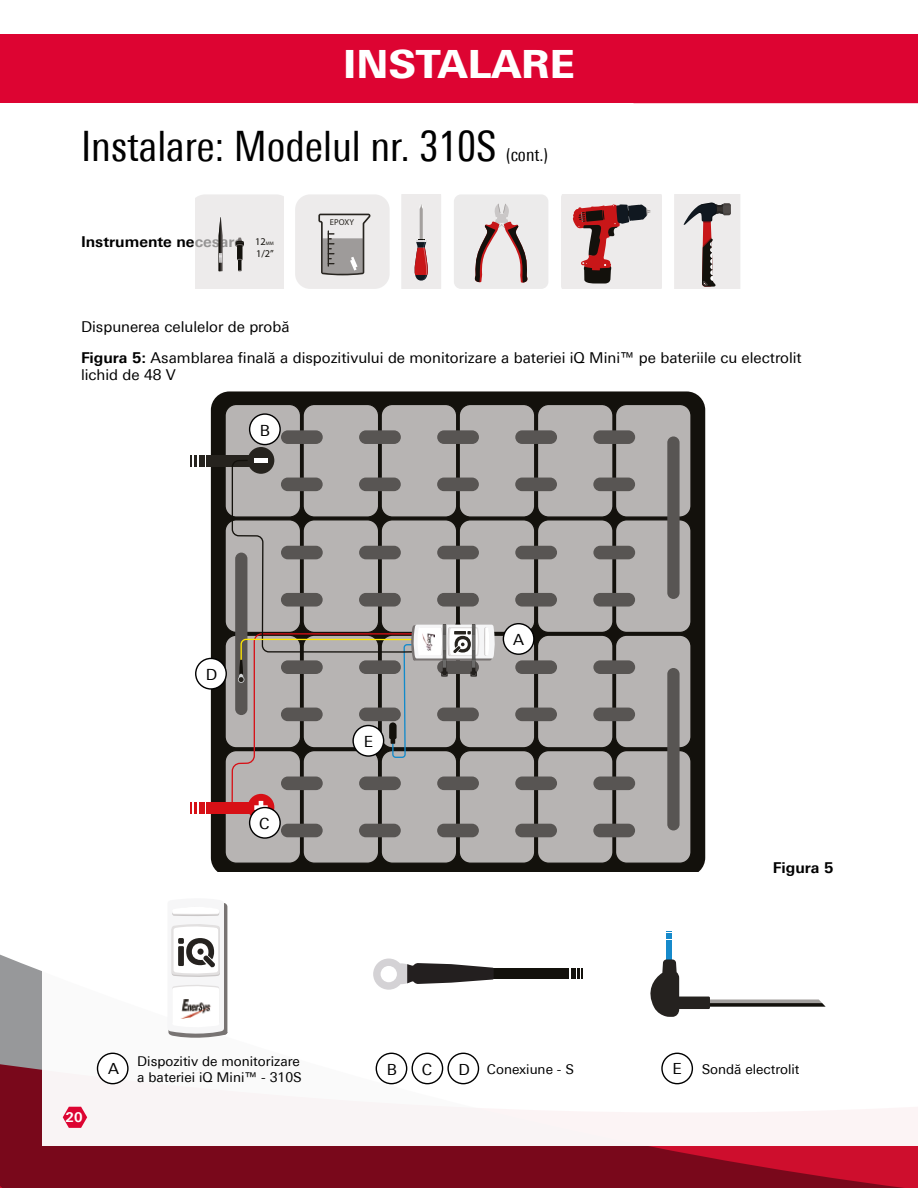
<style>
.page{position:relative;width:918px;height:1188px;background:#fff}
.page>*{position:absolute;margin:0;border:0;box-sizing:border-box;transform-origin:0 0}
.t1{font:condensed 42px "Univers Next Pro";color:#000}
.t2{font:800 39px "Univers Next Pro";color:#fff}
.t3{font:condensed 18px "Univers Next Pro";color:#000}
.t4{font:15.45px "Univers Next Pro";color:#000}
.t5{font:15.3px "Univers Next Pro";color:#000}
.t6{font:15px/30.8px "Univers Next Pro";color:#000}
.t7{font:700 15px "Univers Next Pro";color:#000}
.t8{font:13.5px/16.2px "Univers Next Pro";color:#000}
.t9{font:700 13.5px "Univers Next Pro";color:#fff}
.t10{font:800 10.35px/12.5px "Nexa";color:#13110c}
.t11{font:800 8.55px "Nexa";color:#26231e}
.s1{font-size:4.95px}
.s2{font-weight:700}
.s3{font-size:15.3px}
</style>
<div class="page">
<svg style="left:0;top:954px;width:918px;height:234px;background:#88182b"></svg>
<div style="left:42px;top:857px;width:876px;height:289px;background:#fff"></div>
<div style="left:0;top:35px;width:918px;height:68px;background:#dd0432"></div>
<div style="left:97px;top:1053px;width:32px;height:31px;border:1px solid #000;border-radius:50%"></div>
<div style="left:412px;top:1053px;width:31px;height:31px;border:1px solid #000;border-radius:50%"></div>
<div style="left:376px;top:1053px;width:31px;height:31px;border:1px solid #000;border-radius:50%"></div>
<div style="left:447px;top:1053px;width:32px;height:31px;border:1px solid #000;border-radius:50%"></div>
<div style="left:661px;top:1053px;width:32px;height:31px;border:1px solid #000;border-radius:50%"></div>
<div style="left:211px;top:391px;width:494px;height:481px;background:#13110c"></div>
<div style="left:225px;top:520px;width:76px;height:112px;background:#b7b4b3;border-radius:11px"></div>
<div style="left:224px;top:519px;width:77px;height:114px;border:1px solid #13110c;border-radius:11px"></div>
<div style="left:459px;top:520px;width:76px;height:112px;background:#b7b4b3;border-radius:11px"></div>
<div style="left:459px;top:519px;width:76px;height:114px;border:1px solid #13110c;border-radius:11px"></div>
<div style="left:225px;top:404px;width:76px;height:113px;background:#b7b4b3;border-radius:11px"></div>
<div style="left:224px;top:404px;width:77px;height:114px;border:1px solid #13110c;border-radius:11px"></div>
<div style="left:459px;top:404px;width:76px;height:113px;background:#b7b4b3;border-radius:11px"></div>
<div style="left:459px;top:404px;width:76px;height:114px;border:1px solid #13110c;border-radius:11px"></div>
<div style="left:537px;top:404px;width:76px;height:113px;background:#b7b4b3;border-radius:11px"></div>
<div style="left:537px;top:404px;width:77px;height:114px;border:1px solid #13110c;border-radius:11px"></div>
<div style="left:616px;top:404px;width:75px;height:113px;background:#b7b4b3;border-radius:11px"></div>
<div style="left:615px;top:404px;width:77px;height:114px;border:1px solid #13110c;border-radius:11px"></div>
<div style="left:537px;top:520px;width:76px;height:112px;background:#b7b4b3;border-radius:11px"></div>
<div style="left:537px;top:519px;width:77px;height:114px;border:1px solid #13110c;border-radius:11px"></div>
<div style="left:616px;top:520px;width:75px;height:112px;background:#b7b4b3;border-radius:11px"></div>
<div style="left:615px;top:519px;width:77px;height:114px;border:1px solid #13110c;border-radius:11px"></div>
<div style="left:225px;top:751px;width:76px;height:112px;background:#b7b4b3;border-radius:11px"></div>
<div style="left:224px;top:750px;width:77px;height:114px;border:1px solid #13110c;border-radius:11px"></div>
<div style="left:225px;top:635px;width:76px;height:113px;background:#b7b4b3;border-radius:11px"></div>
<div style="left:459px;top:751px;width:76px;height:112px;background:#b7b4b3;border-radius:11px"></div>
<div style="left:459px;top:750px;width:76px;height:114px;border:1px solid #13110c;border-radius:11px"></div>
<div style="left:459px;top:635px;width:76px;height:113px;background:#b7b4b3;border-radius:11px"></div>
<div style="left:459px;top:635px;width:76px;height:113px;border:1px solid #13110c;border-radius:11px"></div>
<div style="left:537px;top:751px;width:76px;height:112px;background:#b7b4b3;border-radius:11px"></div>
<div style="left:537px;top:750px;width:77px;height:114px;border:1px solid #13110c;border-radius:11px"></div>
<div style="left:616px;top:751px;width:75px;height:112px;background:#b7b4b3;border-radius:11px"></div>
<div style="left:615px;top:750px;width:77px;height:114px;border:1px solid #13110c;border-radius:11px"></div>
<div style="left:537px;top:635px;width:76px;height:113px;background:#b7b4b3;border-radius:11px"></div>
<div style="left:537px;top:635px;width:77px;height:113px;border:1px solid #13110c;border-radius:11px"></div>
<div style="left:616px;top:635px;width:75px;height:113px;background:#b7b4b3;border-radius:11px"></div>
<div style="left:615px;top:635px;width:77px;height:113px;border:1px solid #13110c;border-radius:11px"></div>
<div style="left:515px;top:660px;width:42px;height:14px;background:#585553;border-radius:7px"></div>
<div style="left:515px;top:708px;width:42px;height:13px;background:#585553;border-radius:7px"></div>
<div style="left:593px;top:660px;width:42px;height:14px;background:#585553;border-radius:7px"></div>
<div style="left:593px;top:708px;width:42px;height:13px;background:#585553;border-radius:7px"></div>
<div style="left:515px;top:777px;width:42px;height:13px;background:#585553;border-radius:7px"></div>
<div style="left:515px;top:824px;width:42px;height:13px;background:#585553;border-radius:7px"></div>
<div style="left:593px;top:777px;width:42px;height:13px;background:#585553;border-radius:7px"></div>
<div style="left:593px;top:824px;width:42px;height:13px;background:#585553;border-radius:7px"></div>
<div style="left:515px;top:546px;width:42px;height:13px;background:#585553;border-radius:7px"></div>
<div style="left:515px;top:593px;width:42px;height:14px;background:#585553;border-radius:7px"></div>
<div style="left:593px;top:546px;width:42px;height:13px;background:#585553;border-radius:7px"></div>
<div style="left:593px;top:593px;width:42px;height:14px;background:#585553;border-radius:7px"></div>
<div style="left:515px;top:430px;width:42px;height:14px;background:#585553;border-radius:7px"></div>
<div style="left:515px;top:478px;width:42px;height:13px;background:#585553;border-radius:7px"></div>
<div style="left:593px;top:430px;width:42px;height:14px;background:#585553;border-radius:7px"></div>
<div style="left:593px;top:478px;width:42px;height:13px;background:#585553;border-radius:7px"></div>
<div style="left:667px;top:436px;width:13px;height:163px;background:#585553;border-radius:6px"></div>
<div style="left:667px;top:668px;width:13px;height:162px;background:#585553;border-radius:6px"></div>
<div style="left:199px;top:802px;width:5px;height:11px;background:#d71016"></div>
<svg style="left:191px;top:802px;width:6px;height:11px"></svg>
<div style="left:206px;top:802px;width:45px;height:11px;background:#d71016"></div>
<div style="left:199px;top:455px;width:5px;height:11px;background:#26231e"></div>
<svg style="left:191px;top:455px;width:6px;height:11px"></svg>
<div style="left:206px;top:455px;width:45px;height:11px;background:#26231e"></div>
<svg style="left:231px;top:391px;width:265px;height:481px"></svg>
<div style="left:503px;top:624px;width:31px;height:30px;background:#fff;border-radius:50%"></div>
<div style="left:503px;top:623px;width:32px;height:32px;border:1px solid #000;border-radius:50%"></div>
<div style="left:353px;top:726px;width:31px;height:30px;background:#fff;border-radius:50%"></div>
<div style="left:352px;top:725px;width:32px;height:32px;border:1px solid #000;border-radius:50%"></div>
<div style="left:196px;top:658px;width:30px;height:31px;background:#fff;border-radius:50%"></div>
<div style="left:195px;top:658px;width:32px;height:32px;border:1px solid #000;border-radius:50%"></div>
<div style="left:250px;top:414px;width:30px;height:31px;background:#fff;border-radius:50%"></div>
<div style="left:249px;top:413px;width:32px;height:32px;border:1px solid #000;border-radius:50%"></div>
<div style="left:250px;top:808px;width:30px;height:30px;background:#fff;border-radius:50%"></div>
<div style="left:249px;top:807px;width:32px;height:32px;border:1px solid #000;border-radius:50%"></div>
<svg style="left:168px;top:903px;width:59px;height:135px"></svg>
<img style="left:181px;top:999px;width:30px;height:19px">
<div style="left:454px;top:194px;width:94px;height:95px;background:#ecebeb;border-radius:7px"></div>
<svg style="left:474px;top:204px;width:54px;height:79px"></svg>
<div style="left:195px;top:194px;width:89px;height:95px;background:#edebeb"></div>
<svg style="left:562px;top:194px;width:100px;height:95px;background:#c8b1b1"></svg>
<svg style="left:674px;top:194px;width:66px;height:95px;background:#cdc6c7"></svg>
<div style="left:295px;top:194px;width:95px;height:95px;background:#edebeb;border-radius:15px"></div>
<svg style="left:318px;top:214px;width:53px;height:61px"></svg>
<svg style="left:401px;top:194px;width:40px;height:95px;background:#e1d2d2"></svg>
<div style="left:667px;top:940px;width:5px;height:24px;background:#168acb"></div>
<svg style="left:667px;top:931px;width:5px;height:8px"></svg>
<svg style="left:650px;top:959px;width:176px;height:58px"></svg>
<div style="left:424px;top:968px;width:145px;height:11px;background:#13110c"></div>
<svg style="left:373px;top:959px;width:121px;height:31px"></svg>
<hr style="left:571px;top:968px;width:4px;height:11px;background:#13110c">
<svg style="left:577px;top:968px;width:6px;height:11px"></svg>
<svg style="left:63px;top:1107px;width:24px;height:21px"></svg>
<h2 class="t2" style="left:343px;top:40px;width:233px">INSTALARE</h2>
<h1 class="t1" style="left:81px;top:122px;width:417px">Instalare: Modelul nr. 310S</h1>
<p class="t3" style="left:506px;top:144px;width:43px">(cont.)</p>
<p class="t7" style="left:81px;top:232px;width:164px">Instrumente necesare</p>
<p class="t10" style="left:255px;top:235px;width:20px">12<span class="s1">MM<br></span>1/2”</p>
<p class="t11" style="left:330px;top:217px;width:25px">EPOXY</p>
<p class="t6" style="left:81px;top:311px;width:722px">Dispunerea celulelor de probă<br><span class="s2">Figura 5:</span> Asamblarea finală a dispozitivului de monitorizare a bateriei iQ Mini™ pe bateriile cu electrolit</p>
<p class="t6" style="left:81px;top:359px;width:96px">lichid de 48 V</p>
<p class="t4" style="left:260px;top:421px;width:12px">B</p>
<p class="t4" style="left:206px;top:666px;width:13px">D</p>
<p class="t4" style="left:259px;top:815px;width:12px">C</p>
<p class="t4" style="left:364px;top:733px;width:11px">E</p>
<p class="t4" style="left:513px;top:630px;width:12px">A</p>
<p class="t7" style="left:773px;top:858px;width:62px">Figura 5</p>
<p class="t9" style="left:65px;top:1109px;width:19px">20</p>
<p class="t5" style="left:108px;top:1060px;width:12px">A</p>
<p class="t8" style="left:137px;top:1053px;width:166px">Dispozitiv de monitorizare a bateriei iQ Mini™ - 310S</p>
<p class="t5" style="left:387px;top:1061px;width:12px">B</p>
<p class="t5" style="left:422px;top:1061px;width:12px">C</p>
<p class="t8" style="left:459px;top:1061px;width:117px"><span class="s3">D</span> Conexiune - S</p>
<p class="t5" style="left:672px;top:1060px;width:11px">E</p>
<p class="t8" style="left:702px;top:1061px;width:99px">Sondă electrolit</p>
</div>
